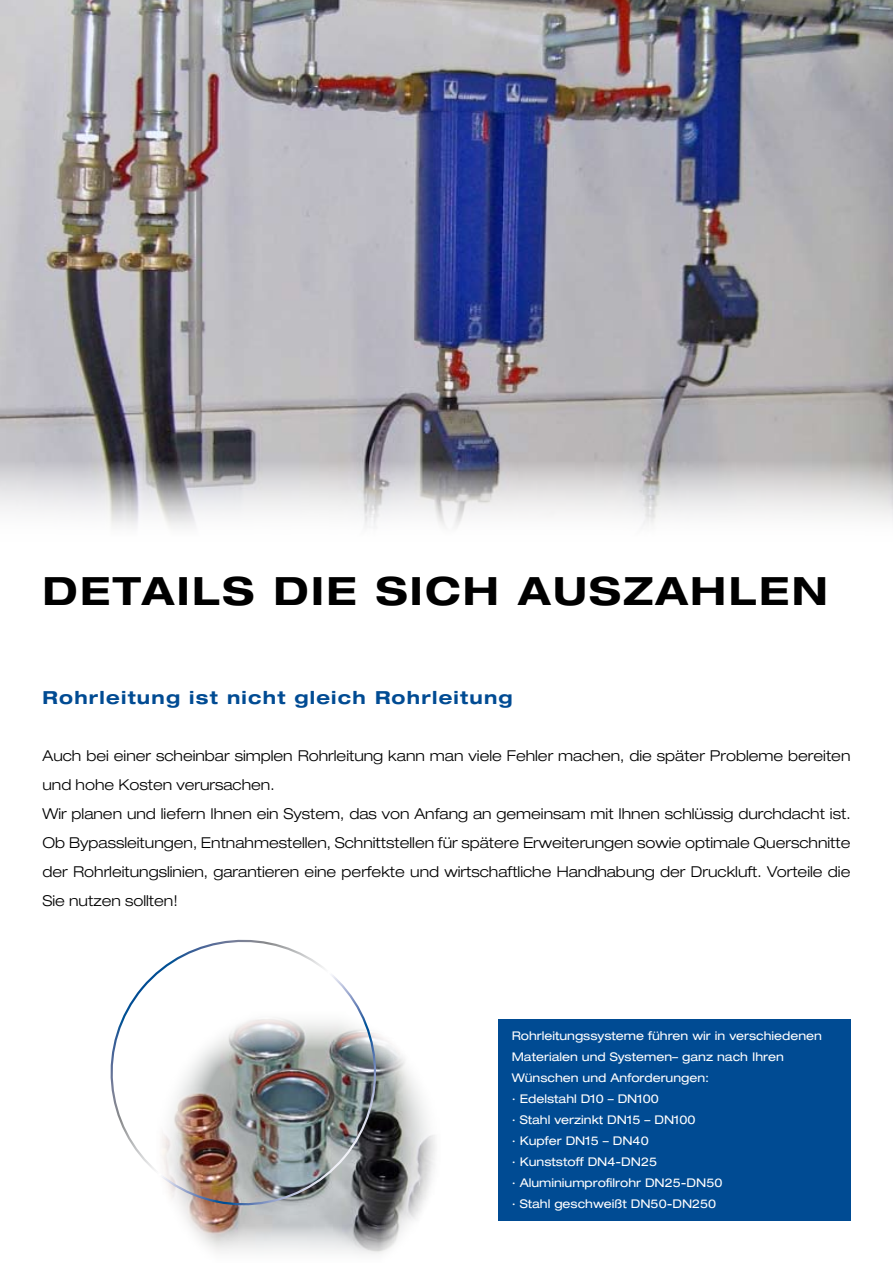
<style>
.page{position:relative;width:893px;height:1263px;background:#fff}
.page>*{position:absolute;margin:0;border:0;box-sizing:border-box;transform-origin:0 0}
.t1{font:700 expanded 39px "Helvetica Neue";color:#000}
.t2{font:700 expanded 18px "Helvetica Neue";letter-spacing:.07em;color:#004b93}
.t3{font:300 expanded 15px/29.1px "Helvetica Neue";color:#000}
.t4{font:expanded 12px/21px "Helvetica Neue";color:#fff}
</style>
<div class="page">
<img style="left:0;top:0;width:893px;height:528px">
<img style="left:187px;top:1048px;width:249px;height:206px">
<img style="left:110px;top:939px;width:284px;height:281px">
<div style="left:497px;top:1019px;width:353px;height:201px;background:#004b93"></div>
<h1 class="t1" style="left:43px;top:566px;width:68px">Details</h1>
<h1 class="t1" style="left:273px;top:566px;width:28px">die</h1>
<h1 class="t1" style="left:376px;top:566px;width:29px">sic</h1>
<h1 class="t1" style="left:463px;top:566px;width:91px">h ausza</h1>
<h1 class="t1" style="left:690px;top:566px;width:71px">hlen</h1>
<p class="t2" style="left:43px;top:686px;width:472px">Rohrleitung ist nicht gleich Rohrleitung</p>
<p class="t3" style="left:43px;top:741px;width:809px">Auch bei einer scheinbar simplen Rohrleitung kann man viele Fehler machen, die später Probleme bereiten und hohe Kosten verursachen.<br>Wir planen und liefern Ihnen ein System, das von Anfang an gemeinsam mit Ihnen schlüssig durchdacht ist.<br>Ob Bypassleitungen, Entnahmestellen, Schnittstellen für spätere Erweiterungen sowie optimale Querschnitte der Rohrleitungslinien, garantieren eine perfekte und wirtschaftliche Handhabung der Druckluft. Vorteile die Sie nutzen sollten!</p>
<p class="t4" style="left:512px;top:1025px;width:312px">Rohrleitungssysteme führen wir in verschiedenen<br>Materialen und Systemen– ganz nach Ihren<br>Wünschen und Anforderungen:<br>· Edelstahl D10 – DN100<br>· Stahl verzinkt DN15 – DN100<br>· Kupfer DN15 – DN40<br>· Kunststoff DN4-DN25<br>· Aluminiumprofilrohr DN25-DN50<br>· Stahl geschweißt DN50-DN250</p>
</div>
